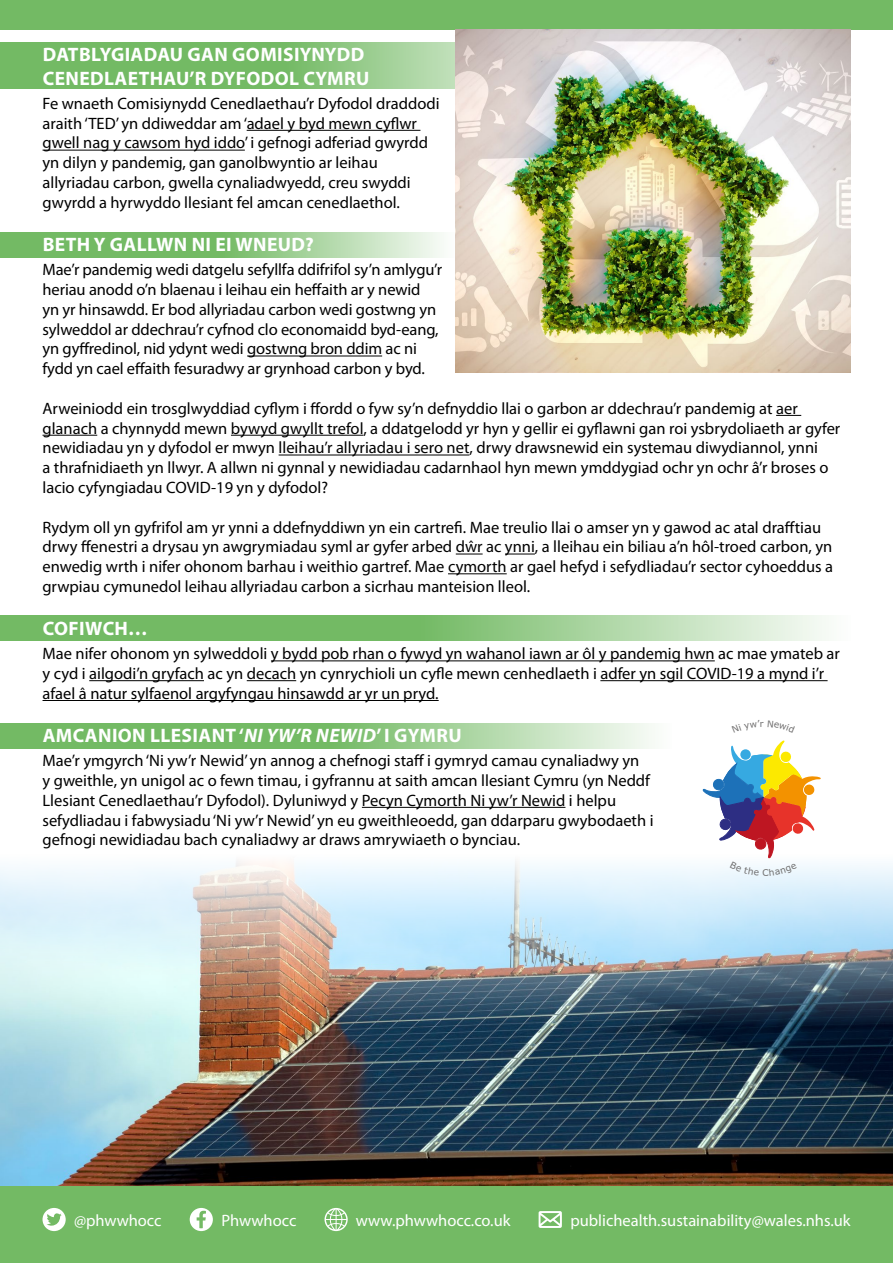
<style>
.page{position:relative;width:893px;height:1263px;background:#fff}
.page>*{position:absolute;margin:0;border:0;box-sizing:border-box;transform-origin:0 0}
.t1{font:700 19.5px/23.4px "Myriad Pro";letter-spacing:.02em;color:#fff}
.t2{font:16.5px/19.8px "Myriad Pro";color:#000}
.t3{font:16.5px "Myriad Pro";color:#fff}
.s1{font-style:italic}
</style>
<div class="page">
<img style="left:0;top:861px;width:893px;height:325px">
<svg style="left:0;top:615px;width:826px;height:26px;background:#93c987"></svg>
<svg style="left:0;top:232px;width:442px;height:25px;background:#93c987"></svg>
<svg style="left:0;top:723px;width:652px;height:25px;background:#92c987"></svg>
<svg style="left:0;top:43px;width:455px;height:46px;background:#81c073"></svg>
<div style="left:0;top:1186px;width:893px;height:77px;background:#73ba64"></div>
<div style="left:0;top:0;width:893px;height:30px;background:#73ba64"></div>
<hr style="left:247px;top:130px;width:173px;height:1px;background:#000">
<hr style="left:43px;top:150px;width:202px;height:1px;background:#000">
<hr style="left:247px;top:356px;width:135px;height:1px;background:#000">
<svg style="left:776px;top:415px;width:25px;height:1px"></svg>
<hr style="left:43px;top:435px;width:54px;height:1px;background:#000">
<hr style="left:231px;top:435px;width:132px;height:1px;background:#000">
<hr style="left:279px;top:455px;width:190px;height:1px;background:#000">
<svg style="left:456px;top:554px;width:27px;height:1px"></svg>
<hr style="left:505px;top:554px;width:30px;height:1px;background:#000">
<hr style="left:448px;top:573px;width:59px;height:1px;background:#000">
<hr style="left:271px;top:660px;width:444px;height:1px;background:#000">
<hr style="left:89px;top:680px;width:115px;height:1px;background:#000">
<hr style="left:247px;top:680px;width:49px;height:1px;background:#000">
<hr style="left:600px;top:680px;width:228px;height:1px;background:#000">
<hr style="left:43px;top:700px;width:396px;height:1px;background:#000">
<hr style="left:362px;top:807px;width:203px;height:1px;background:#000">
<svg style="left:43px;top:1208px;width:23px;height:23px"></svg>
<svg style="left:190px;top:1208px;width:23px;height:23px"></svg>
<svg style="left:324px;top:1208px;width:24px;height:23px"></svg>
<svg style="left:539px;top:1211px;width:23px;height:17px"></svg>
<img style="left:455px;top:30px;width:395px;height:342px">
<svg style="left:703px;top:740px;width:118px;height:136px"></svg>
<p class="t1" style="left:43px;top:42px;width:328px">DATBLYGIADAU GAN GOMISIYNYDD<br>CENEDLAETHAU’R DYFODOL CYMRU</p>
<p class="t2" style="left:43px;top:93px;width:399px">Fe wnaeth Comisiynydd Cenedlaethau’r Dyfodol draddodi araith ‘TED’ yn ddiweddar am ‘adael y byd mewn cyflwr gwell nag y cawsom hyd iddo’ i gefnogi adferiad gwyrdd yn dilyn y pandemig, gan ganolbwyntio ar leihau allyriadau carbon, gwella cynaliadwyedd, creu swyddi gwyrdd a hyrwyddo llesiant fel amcan cenedlaethol.</p>
<p class="t1" style="left:43px;top:232px;width:273px">BETH Y GALLWN NI EI WNEUD?</p>
<p class="t2" style="left:43px;top:259px;width:401px">Mae’r pandemig wedi datgelu sefyllfa ddifrifol sy’n amlygu’r heriau anodd o’n blaenau i leihau ein heffaith ar y newid<br>yn yr hinsawdd. Er bod allyriadau carbon wedi gostwng yn sylweddol ar ddechrau’r cyfnod clo economaidd byd-eang, yn gyffredinol, nid ydynt wedi gostwng bron ddim ac ni fydd yn cael effaith fesuradwy ar grynhoad carbon y byd.</p>
<p class="t2" style="left:43px;top:398px;width:799px">Arweiniodd ein trosglwyddiad cyflym i ffordd o fyw sy’n defnyddio llai o garbon ar ddechrau’r pandemig at aer glanach a chynnydd mewn bywyd gwyllt trefol, a ddatgelodd yr hyn y gellir ei gyflawni gan roi ysbrydoliaeth ar gyfer newidiadau yn y dyfodol er mwyn lleihau’r allyriadau i sero net, drwy drawsnewid ein systemau diwydiannol, ynni<br>a thrafnidiaeth yn llwyr. A allwn ni gynnal y newidiadau cadarnhaol hyn mewn ymddygiad ochr yn ochr â’r broses o lacio cyfyngiadau COVID-19 yn y dyfodol?</p>
<p class="t2" style="left:43px;top:517px;width:792px">Rydym oll yn gyfrifol am yr ynni a ddefnyddiwn yn ein cartrefi. Mae treulio llai o amser yn y gawod ac atal drafftiau drwy ffenestri a drysau yn awgrymiadau syml ar gyfer arbed dŵr ac ynni, a lleihau ein biliau a’n hôl-troed carbon, yn enwedig wrth i nifer ohonom barhau i weithio gartref. Mae cymorth ar gael hefyd i sefydliadau’r sector cyhoeddus a grwpiau cymunedol leihau allyriadau carbon a sicrhau manteision lleol.</p>
<p class="t1" style="left:43px;top:616px;width:107px">COFIWCH…</p>
<p class="t2" style="left:43px;top:643px;width:799px">Mae nifer ohonom yn sylweddoli y bydd pob rhan o fywyd yn wahanol iawn ar ôl y pandemig hwn ac mae ymateb ar y cyd i ailgodi’n gryfach ac yn decach yn cynrychioli un cyfle mewn cenhedlaeth i adfer yn sgil COVID-19 a mynd i’r afael â natur sylfaenol argyfyngau hinsawdd ar yr un pryd.</p>
<p class="t1" style="left:43px;top:723px;width:420px">AMCANION LLESIANT ‘<span class="s1">NI YW’R NEWID</span>’ I GYMRU</p>
<p class="t2" style="left:43px;top:750px;width:613px">Mae’r ymgyrch ‘Ni yw’r Newid’ yn annog a chefnogi staff i gymryd camau cynaliadwy yn<br>y gweithle, yn unigol ac o fewn timau, i gyfrannu at saith amcan llesiant Cymru (yn Neddf Llesiant Cenedlaethau’r Dyfodol). Dyluniwyd y Pecyn Cymorth Ni yw’r Newid i helpu sefydliadau i fabwysiadu ‘Ni yw’r Newid’ yn eu gweithleoedd, gan ddarparu gwybodaeth i gefnogi newidiadau bach cynaliadwy ar draws amrywiaeth o bynciau.</p>
<p class="t3" style="left:74px;top:1210px;width:89px">@phwwhocc</p>
<p class="t3" style="left:221px;top:1210px;width:77px">Phwwhocc</p>
<p class="t3" style="left:356px;top:1210px;width:156px">www.phwwhocc.co.uk</p>
<p class="t3" style="left:570px;top:1210px;width:282px">publichealth.sustainability@wales.nhs.uk</p>
</div>
